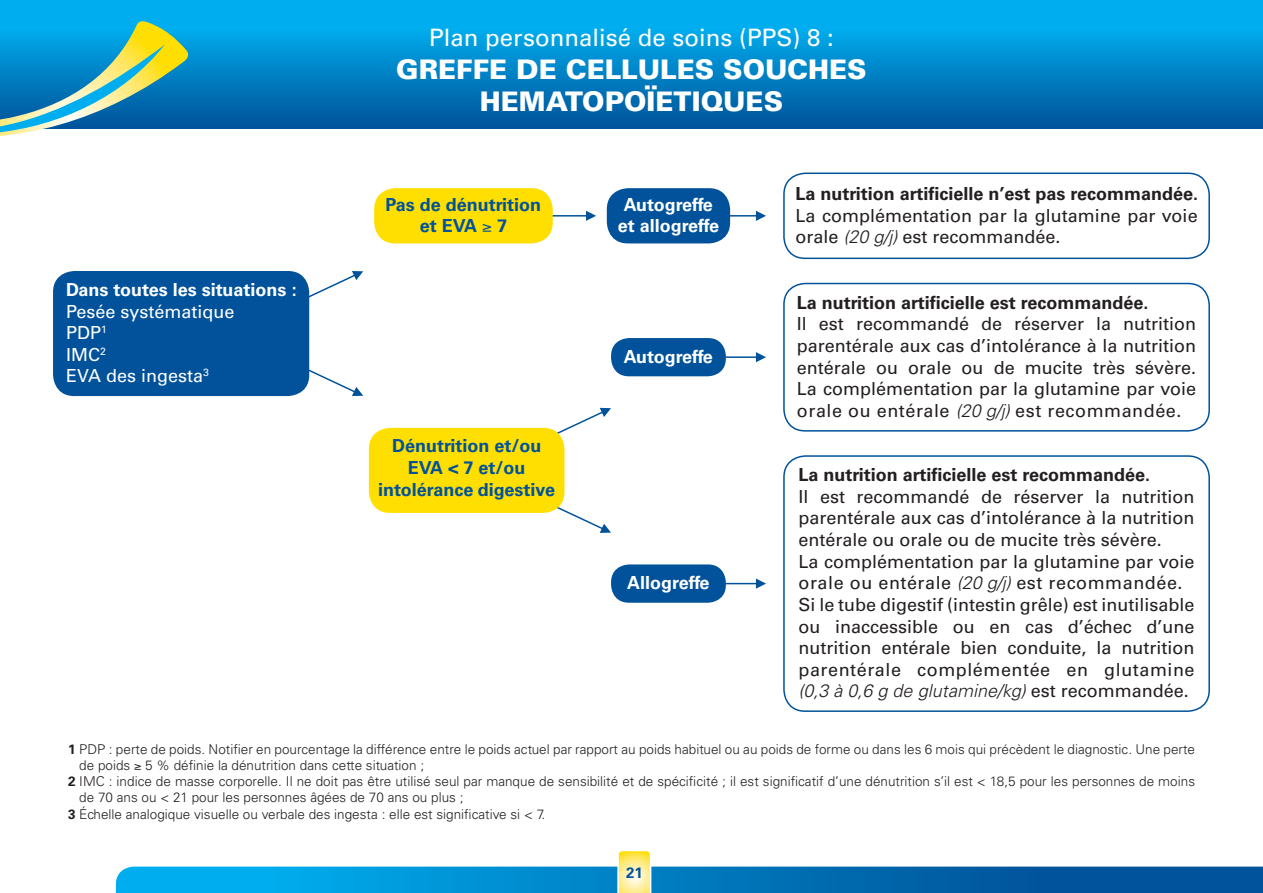
<style>
.page{position:relative;width:1263px;height:893px;background:#fff}
.page>*{position:absolute;margin:0;border:0;box-sizing:border-box;transform-origin:0 0}
.t1{font:900 27px/32.4px "Univers";color:#fff;text-align:center}
.t2{font:24px "Univers";color:#fff}
.t3{font:18px/21.6px "Univers";color:#231f20}
.t4{font:700 18px "Univers";color:#231f20}
.t5{font:700 18px/21.6px "Univers";color:#01529a;text-align:center}
.t6{font:700 18px/21.6px "Univers";color:#fff;text-align:center}
.t7{font:18px/21.6px "Univers";color:#fff}
.t8{font:700 18px "Univers";letter-spacing:-.02em;color:#fff}
.t9{font:700 15px "Univers";color:#01529a}
.t10{font:300 13.5px "Univers";color:#231f20}
.s1{font-weight:300;font-style:italic}
.s2{font-weight:700}
</style>
<div class="page">
<div style="left:0;top:0;width:1263px;height:129px;background:linear-gradient(to bottom,#00bdfd,#00559b)"></div>
<svg style="left:116px;top:851px;width:1147px;height:42px"></svg>
<svg style="left:0;top:2px;width:191px;height:134px;background:#3ca4bd"></svg>
<hr style="left:516px;top:215px;width:72px;height:2px;background:#01529a">
<svg style="left:586px;top:211px;width:10px;height:10px"></svg>
<svg style="left:516px;top:408px;width:95px;height:46px"></svg>
<svg style="left:547px;top:487px;width:64px;height:46px"></svg>
<hr style="left:686px;top:215px;width:72px;height:2px;background:#01529a">
<svg style="left:756px;top:211px;width:10px;height:10px"></svg>
<div style="left:607px;top:188px;width:123px;height:55px;background:#01529a;border-radius:21px"></div>
<div style="left:374px;top:188px;width:179px;height:55px;background:#ffdf01;border-radius:21px"></div>
<div style="left:369px;top:428px;width:195px;height:85px;background:#ffdf01;border-radius:21px"></div>
<div style="left:783px;top:173px;width:427px;height:86px;border:2px solid #01529a;border-radius:21px"></div>
<div style="left:783px;top:283px;width:427px;height:149px;border:2px solid #01529a;border-radius:21px"></div>
<div style="left:783px;top:455px;width:427px;height:257px;border:2px solid #01529a;border-radius:21px"></div>
<hr style="left:686px;top:583px;width:72px;height:1px;background:#01529a">
<svg style="left:756px;top:578px;width:10px;height:11px"></svg>
<div style="left:611px;top:564px;width:115px;height:39px;background:#01529a;border-radius:18px"></div>
<hr style="left:686px;top:356px;width:72px;height:2px;background:#01529a">
<svg style="left:756px;top:352px;width:10px;height:10px"></svg>
<div style="left:611px;top:338px;width:115px;height:38px;background:#01529a;border-radius:18px"></div>
<div style="left:53px;top:271px;width:256px;height:125px;background:#01529a;border-radius:21px"></div>
<svg style="left:290px;top:271px;width:73px;height:46px"></svg>
<svg style="left:289px;top:350px;width:74px;height:46px"></svg>
<h2 class="t2" style="left:429px;top:23px;width:406px">Plan personnalisé de soins (PPS) 8 :</h2>
<h1 class="t1" style="left:396px;top:52px;width:472px">GREFFE DE CELLULES SOUCHES<br>HEMATOPOÏETIQUES</h1>
<p class="t6" style="left:66px;top:279px;width:232px">Dans toutes les situations :</p>
<p class="t7" style="left:66px;top:301px;width:170px">Pesée systématique<br>PDP<sup>1<br></sup>IMC<sup>2<br></sup>EVA des ingesta<sup>3</sup></p>
<p class="t5" style="left:386px;top:194px;width:157px">Pas de dénutrition et EVA ≥ 7</p>
<p class="t5" style="left:378px;top:435px;width:178px">Dénutrition et/ou<br>EVA &lt; 7 et/ou intolérance digestive</p>
<p class="t6" style="left:618px;top:194px;width:103px">Autogreffe et allogreffe</p>
<p class="t8" style="left:624px;top:346px;width:91px">Autogreffe</p>
<p class="t6" style="left:627px;top:572px;width:84px">Allogreffe</p>
<p class="t4" style="left:795px;top:183px;width:404px">La nutrition artificielle n’est pas recommandée.</p>
<p class="t3" style="left:795px;top:204px;width:404px">La complémentation par la glutamine par voie orale <span class="s1">(20 g/j)</span> est recommandée.</p>
<p class="t4" style="left:797px;top:292px;width:353px">La nutrition artificielle est recommandée.</p>
<p class="t3" style="left:797px;top:313px;width:401px;text-align:justify">Il est recommandé de réserver la nutrition parentérale aux cas d’intolérance à la nutrition entérale ou orale ou de mucite très sévère.<br>La complémentation par la glutamine par voie orale ou entérale <span class="s1">(20 g/j)</span> est recommandée.</p>
<p class="t4" style="left:798px;top:464px;width:353px">La nutrition artificielle est recommandée.</p>
<p class="t3" style="left:798px;top:486px;width:398px">Il est recommandé de réserver la nutrition parentérale aux cas d’intolérance à la nutrition entérale ou orale ou de mucite très sévère.<br>La complémentation par la glutamine par voie orale ou entérale <span class="s1">(20 g/j)</span> est recommandée.<br>Si le tube digestif (intestin grêle) est inutilisable ou inaccessible ou en cas d’échec d’une nutrition entérale bien conduite, la nutrition parentérale complémentée en glutamine <span class="s1">(0,3 à 0,6 g de glutamine/kg)</span> est recommandée.</p>
<p class="t10" style="left:68px;top:741px;width:1128px"><span class="s2">1</span> PDP : perte de poids. Notifier en pourcentage la différence entre le poids actuel par rapport au poids habituel ou au poids de forme ou dans les 6 mois qui précèdent le diagnostic. Une perte</p>
<p class="t10" style="left:79px;top:757px;width:346px">de poids ≥ 5 % définie la dénutrition dans cette situation ;</p>
<p class="t10" style="left:68px;top:773px;width:1128px"><span class="s2">2</span> IMC : indice de masse corporelle. Il ne doit pas être utilisé seul par manque de sensibilité et de spécificité ; il est significatif d’une dénutrition s’il est &lt; 18,5 pour les personnes de moins</p>
<p class="t10" style="left:79px;top:789px;width:386px">de 70 ans ou &lt; 21 pour les personnes âgées de 70 ans ou plus ;</p>
<p class="t10" style="left:68px;top:806px;width:479px"><span class="s2">3</span> Échelle analogique visuelle ou verbale des ingesta : elle est significative si &lt; 7.</p>
<p class="t9" style="left:626px;top:864px;width:18px">21</p>
</div>
